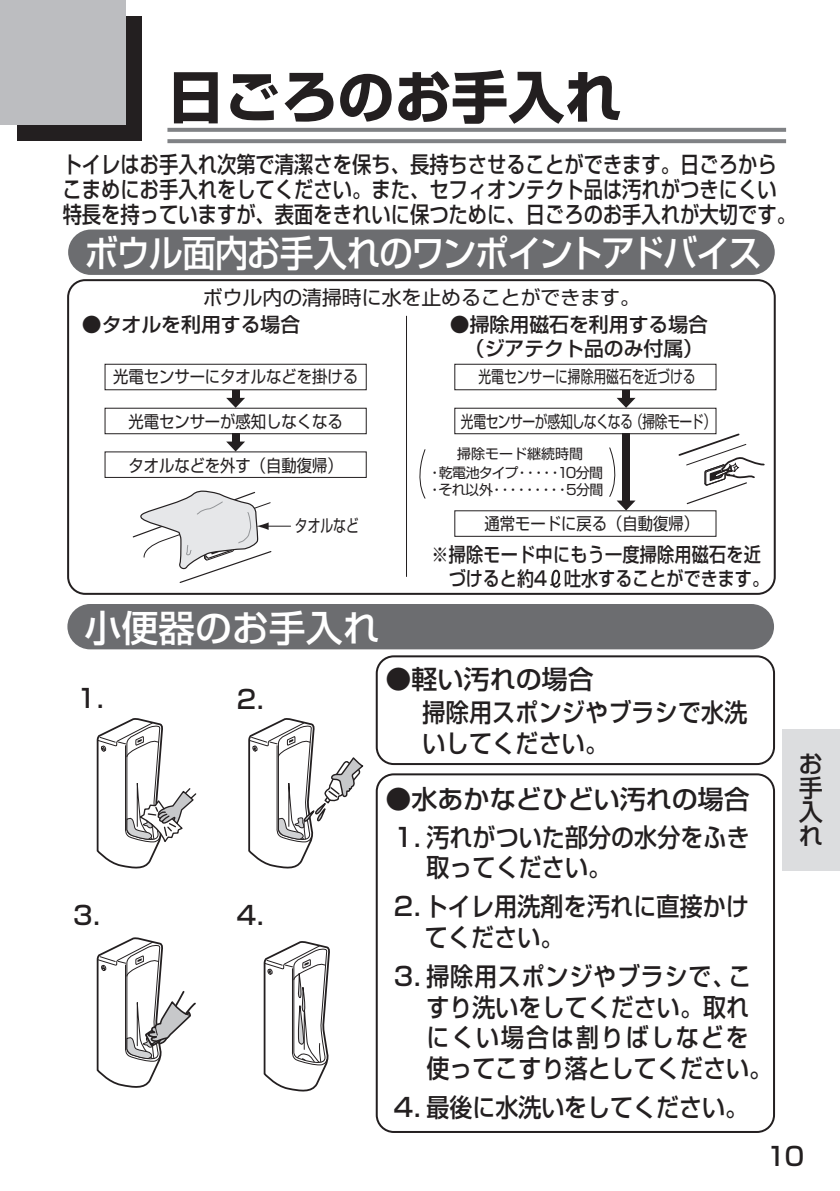
<style>
.page{position:relative;width:840px;height:1191px;background:#fff}
.page>*{position:absolute;margin:0;border:0;box-sizing:border-box;transform-origin:0 0}
.t1{font:700 56.6px "Shin Go Pro";color:#231f20}
.t2{font:500 36.8px "Shin Go Pro";letter-spacing:-.035em;color:#fff;scale:.92 1}
.t3{font:500 36.8px "Shin Go Pro";color:#fff}
.t4{font:500 26px "Shin Go Pro";color:#231f20}
.t5{font:500 25.6px/30.6px "Shin Go Pro";letter-spacing:.01em;color:#231f20;scale:.9 1}
.t6{font:500 25.6px "Shin Go Pro";letter-spacing:.01em;color:#231f20}
.t7{font:500 24px/24px "Shin Go Pro";color:#231f20;text-align:justify}
.t8{font:500 22.6px/25px "Shin Go Pro";color:#231f20;scale:.85 1}
.t9{font:500 19.8px/23.8px "Shin Go Pro";color:#231f20;scale:.86 1}
.t10{font:500 19.8px/23.8px "Shin Go Pro";color:#231f20;text-align:center}
.t11{font:19.8px "Shin Go Pro";color:#231f20}
.t12{font:17px "Shin Go Pro";color:#231f20;scale:.9 1}
.t13{font:17px "Shin Go Pro";color:#231f20;scale:.75 1}
.t14{font:17px "Shin Go Pro";letter-spacing:-.035em;color:#231f20;scale:.75 1}
.t15{font:14px/19px "Shin Go Pro";letter-spacing:-.015em;color:#231f20}
.t16{font:14px "Shin Go Pro";letter-spacing:-.035em;color:#231f20}
</style>
<div class="page">
<div style="left:781px;top:729px;width:58px;height:141px;background:#dcdddf"></div>
<svg style="left:263px;top:941px;width:67px;height:151px"></svg>
<svg style="left:248px;top:718px;width:116px;height:151px"></svg>
<svg style="left:96px;top:718px;width:101px;height:151px"></svg>
<svg style="left:96px;top:937px;width:100px;height:151px"></svg>
<svg style="left:167px;top:128px;width:618px;height:4px;fill:#808285"></svg>
<svg style="left:167px;top:139px;width:618px;height:4px;fill:#808285"></svg>
<svg style="left:676px;top:432px;width:89px;height:73px"></svg>
<div style="left:67px;top:279px;width:708px;height:316px;border:2px solid #231f20;border-radius:17px"></div>
<div style="left:68px;top:229px;width:706px;height:46px;background:#6c6d70;border-radius:23px"></div>
<div style="left:454px;top:364px;width:262px;height:26px;border:1px solid #231f20"></div>
<div style="left:454px;top:408px;width:262px;height:26px;border:1px solid #231f20"></div>
<div style="left:454px;top:510px;width:262px;height:27px;border:1px solid #231f20"></div>
<div style="left:622px;top:390px;width:7px;height:11px;background:#231f20"></div>
<svg style="left:616px;top:398px;width:19px;height:10px"></svg>
<div style="left:622px;top:434px;width:7px;height:70px;background:#231f20"></div>
<div style="left:104px;top:408px;width:262px;height:26px;border:1px solid #231f20"></div>
<div style="left:104px;top:364px;width:262px;height:26px;border:1px solid #231f20"></div>
<div style="left:104px;top:451px;width:262px;height:27px;border:1px solid #231f20"></div>
<div style="left:232px;top:434px;width:7px;height:11px;background:#231f20"></div>
<svg style="left:226px;top:441px;width:19px;height:10px"></svg>
<div style="left:232px;top:390px;width:7px;height:11px;background:#231f20"></div>
<svg style="left:226px;top:398px;width:19px;height:10px"></svg>
<svg style="left:419px;top:449px;width:7px;height:50px"></svg>
<svg style="left:609px;top:447px;width:26px;height:63px"></svg>
<svg style="left:550px;top:569px;width:10px;height:19px"></svg>
<hr style="left:406px;top:316px;width:1px;height:261px;background:#231f20">
<svg style="left:132px;top:490px;width:158px;height:93px"></svg>
<div style="left:67px;top:604px;width:706px;height:45px;background:#6c6d70;border-radius:23px"></div>
<div style="left:375px;top:773px;width:399px;height:360px;border:2px solid #231f20;border-radius:17px"></div>
<div style="left:375px;top:655px;width:399px;height:110px;border:2px solid #231f20;border-radius:17px"></div>
<div style="left:17px;top:16px;width:125px;height:125px;background:#231f20"></div>
<div style="left:0;top:0;width:125px;height:124px;background:#bcbdc0"></div>
<h1 class="t1" style="left:167px;top:52px;width:455px">日ごろのお手入れ</h1>
<p class="t8" style="left:63px;top:149px;width:863px">トイレはお手入れ次第で清潔さを保ち、長持ちさせることができます。日ごろからこまめにお手入れをしてください。また、セフィオンテクト品は汚れがつきにくい特長を持っていますが、表面をきれいに保つために、日ごろのお手入れが大切です。</p>
<h2 class="t2" style="left:84px;top:223px;width:737px">ボウル面内お手入れのワンポイントアドバイス</h2>
<p class="t11" style="left:203px;top:281px;width:438px">ボウル内の清掃時に水を止めることができます。</p>
<p class="t10" style="left:82px;top:310px;width:220px">●タオルを利用する場合</p>
<p class="t12" style="left:113px;top:363px;width:274px">光電センサーにタオルなどを掛ける</p>
<p class="t12" style="left:128px;top:407px;width:240px">光電センサーが感知しなくなる</p>
<p class="t12" style="left:128px;top:451px;width:240px">タオルなどを外す（自動復帰）</p>
<p class="t10" style="left:449px;top:310px;width:259px">●掃除用磁石を利用する場合（ジアテクト品のみ付属）</p>
<p class="t13" style="left:478px;top:363px;width:291px">光電センサーに掃除用磁石を近づける</p>
<p class="t14" style="left:460px;top:407px;width:341px">光電センサーが感知しなくなる（掃除モード）</p>
<p class="t15" style="left:427px;top:443px;width:177px;text-indent:29px">掃除モード継続時間<br>・乾電池タイプ・・・・・10分間</p>
<p class="t16" style="left:427px;top:478px;width:177px">・それ以外・・・・・・・・・5分間</p>
<p class="t13" style="left:295px;top:511px;width:87px">タオルなど</p>
<h2 class="t3" style="left:84px;top:597px;width:296px">小便器のお手入れ</h2>
<p class="t6" style="left:77px;top:677px;width:46px">1．</p>
<p class="t6" style="left:237px;top:678px;width:46px">2．</p>
<p class="t12" style="left:484px;top:509px;width:240px">通常モードに戻る（自動復帰）</p>
<p class="t9" style="left:431px;top:540px;width:394px">※掃除モード中にもう一度掃除用磁石を近　づけると約4 吐水することができます。</p>
<p class="t4" style="left:385px;top:657px;width:209px">●軽い汚れの場合</p>
<p class="t5" style="left:422px;top:694px;width:362px">掃除用スポンジやブラシで水洗いしてください。</p>
<p class="t6" style="left:73px;top:894px;width:46px">3．</p>
<p class="t6" style="left:237px;top:894px;width:46px">4．</p>
<p class="t4" style="left:385px;top:777px;width:365px">●水あかなどひどい汚れの場合</p>
<p class="t5" style="left:426px;top:818px;width:360px">汚れがついた部分の水分をふき取ってください。</p>
<p class="t6" style="left:393px;top:816px;width:46px">1．</p>
<p class="t5" style="left:424px;top:888px;width:362px">トイレ用洗剤を汚れに直接かけてください。</p>
<p class="t6" style="left:393px;top:885px;width:46px">2．</p>
<p class="t5" style="left:426px;top:958px;width:385px">掃除用スポンジやブラシで、こすり洗いをしてください。取れにくい場合は割りばしなどを使ってこすり落としてください。</p>
<p class="t6" style="left:393px;top:955px;width:46px">3．</p>
<p class="t6" style="left:393px;top:1086px;width:356px">4．最後に水洗いをしてください。</p>
<p class="t7" style="left:798px;top:748px;width:25px">お手入れ</p>
<p class="t6" style="left:766px;top:1134px;width:39px">10</p>
</div>
